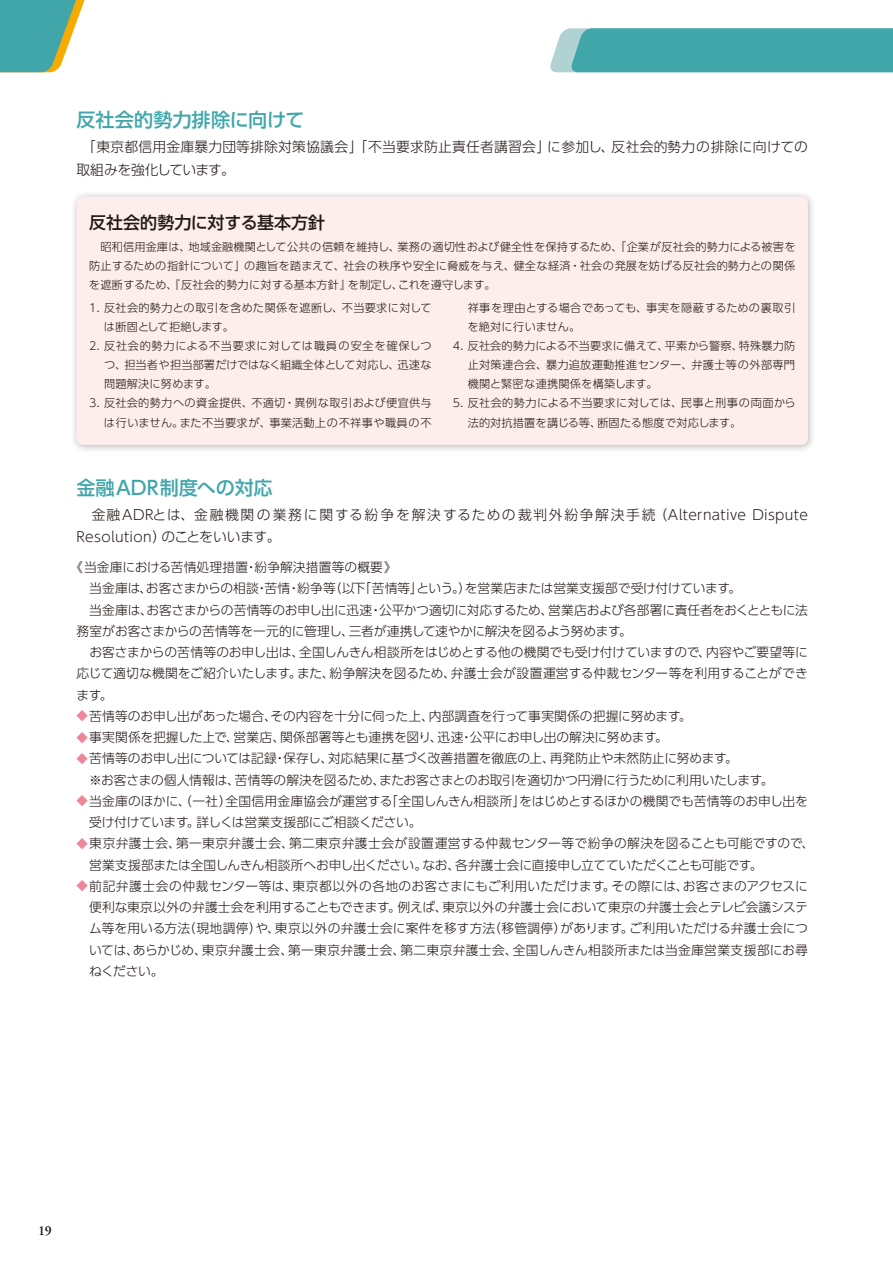
<style>
.page{position:relative;width:893px;height:1263px;background:#fff}
.page>*{position:absolute;margin:0;border:0;box-sizing:border-box;transform-origin:0 0}
.t1{font:500 19.2px "UD Shin Go Pro";color:#41a6a9}
.t2{font:500 16.95px "UD Shin Go Pro";color:#221815}
.t3{font:300 13.8px/22.4px "UD Shin Go Pro";letter-spacing:.025em;color:#221815}
.t4{font:600 13.8px "Adobe Garamond Pro";color:#221815}
.t5{font:300 12.75px/21.3px "UD Shin Go Pro";letter-spacing:-.01em;color:#221815}
.t6{font:300 11.1px/19.2px "UD Shin Go Pro";letter-spacing:.02em;color:#221815;text-align:justify}
.s1{font-size:11.55px;color:#ee869a}
</style>
<div class="page">
<svg style="left:550px;top:28px;width:343px;height:44px;background:#4caaad"></svg>
<svg style="left:0;top:0;width:85px;height:72px"></svg>
<div style="left:70px;top:190px;width:746px;height:263px;background:#221815;opacity:.3"></div>
<div style="left:77px;top:197px;width:731px;height:248px;background:#fdeeed;border-radius:6px"></div>
<h1 class="t1" style="left:77px;top:105px;width:230px">反社会的勢力排除に向けて</h1>
<p class="t3" style="left:76px;top:136px;width:733px">　「東京都信用金庫暴力団等排除対策協議会」「不当要求防止責任者講習会」に参加し、反社会的勢力の排除に向けての取組みを強化しています。</p>
<h2 class="t2" style="left:89px;top:208px;width:237px">反社会的勢力に対する基本方針</h2>
<p class="t6" style="left:89px;top:237px;width:708px">　昭和信用金庫は、地域金融機関として公共の信頼を維持し、業務の適切性および健全性を保持するため、「企業が反社会的勢力による被害を防止するための指針について」の趣旨を踏まえて、社会の秩序や安全に脅威を与え、健全な経済・社会の発展を妨げる反社会的勢力との関係を遮断するため、『反社会的勢力に対する基本方針』を制定し、これを遵守します。</p>
<p class="t6" style="left:104px;top:297px;width:329px;text-indent:-15px">1. 反社会的勢力との取引を含めた関係を遮断し、不当要求に対しては断固として拒絶します。</p>
<p class="t6" style="left:104px;top:336px;width:329px;text-indent:-15px">2. 反社会的勢力による不当要求に対しては職員の安全を確保しつつ、担当者や担当部署だけではなく組織全体として対応し、迅速な問題解決に努めます。</p>
<p class="t6" style="left:89px;top:393px;width:344px;text-align:right">3. 反社会的勢力への資金提供、不適切・異例な取引および便宜供与は行いません。また不当要求が、事業活動上の不祥事や職員の不</p>
<p class="t6" style="left:467px;top:297px;width:329px">祥事を理由とする場合であっても、事実を隠蔽するための裏取引を絶対に行いません。</p>
<p class="t6" style="left:468px;top:336px;width:329px;text-indent:-15px">4. 反社会的勢力による不当要求に備えて、平素から警察、特殊暴力防止対策連合会、暴力追放運動推進センター、弁護士等の外部専門機関と緊密な連携関係を構築します。</p>
<p class="t6" style="left:468px;top:393px;width:329px;text-indent:-15px">5. 反社会的勢力による不当要求に対しては、民事と刑事の両面から法的対抗措置を講じる等、断固たる態度で対応します。</p>
<h1 class="t1" style="left:77px;top:472px;width:198px">金融ADR制度への対応</h1>
<p class="t3" style="left:76px;top:503px;width:733px;text-indent:15px">金融ADRとは、金融機関の業務に関する紛争を解決するための裁判外紛争解決手続（Alternative Dispute<br>Resolution）のことをいいます。</p>
<p class="t5" style="left:77px;top:556px;width:733px;text-indent:-6px">《当金庫における苦情処理措置・紛争解決措置等の概要》<br>　当金庫は、お客さまからの相談・苦情・紛争等（以下「苦情等」という。）を営業店または営業支援部で受け付けています。<br>　当金庫は、お客さまからの苦情等のお申し出に迅速・公平かつ適切に対応するため、営業店および各部署に責任者をおくとともに法務室がお客さまからの苦情等を一元的に管理し、三者が連携して速やかに解決を図るよう努めます。<br>　お客さまからの苦情等のお申し出は、全国しんきん相談所をはじめとする他の機関でも受け付けていますので、内容やご要望等に応じて適切な機関をご紹介いたします。また、紛争解決を図るため、弁護士会が設置運営する仲裁センター等を利用することができます。</p>
<p class="t5" style="left:77px;top:705px;width:617px"><span class="s1">◆</span>苦情等のお申し出があった場合、その内容を十分に伺った上、内部調査を行って事実関係の把握に努めます。</p>
<p class="t5" style="left:77px;top:726px;width:593px"><span class="s1">◆</span> 事実関係を把握した上で、営業店、関係部署等とも連携を図り、迅速・公平にお申し出の解決に努めます。</p>
<p class="t5" style="left:77px;top:747px;width:698px"><span class="s1">◆</span> 苦情等のお申し出については記録・保存し、対応結果に基づく改善措置を徹底の上、再発防止や未然防止に努めます。<br>　※お客さまの個人情報は、苦情等の解決を図るため、またお客さまとのお取引を適切かつ円滑に行うために利用いたします。</p>
<p class="t5" style="left:89px;top:790px;width:720px;text-indent:-13px"><span class="s1">◆</span> 当金庫のほかに、（一社）全国信用金庫協会が運営する「全国しんきん相談所」をはじめとするほかの機関でも苦情等のお申し出を受け付けています。詳しくは営業支援部にご相談ください。</p>
<p class="t5" style="left:89px;top:832px;width:726px;text-indent:-13px"><span class="s1">◆</span> 東京弁護士会、第一東京弁護士会、第二東京弁護士会が設置運営する仲裁センター等で紛争の解決を図ることも可能ですので、営業支援部または全国しんきん相談所へお申し出ください。なお、各弁護士会に直接申し立てていただくことも可能です。</p>
<p class="t5" style="left:89px;top:875px;width:720px;text-align:justify;text-indent:-13px"><span class="s1">◆</span> 前記弁護士会の仲裁センター等は、東京都以外の各地のお客さまにもご利用いただけます。その際には、お客さまのアクセスに便利な東京以外の弁護士会を利用することもできます。例えば、東京以外の弁護士会において東京の弁護士会とテレビ会議システム等を用いる方法（現地調停）や、東京以外の弁護士会に案件を移す方法（移管調停）があります。ご利用いただける弁護士会については、あらかじめ、東京弁護士会、第一東京弁護士会、第二東京弁護士会、全国しんきん相談所または当金庫営業支援部にお尋ねください。</p>
<p class="t4" style="left:38px;top:1223px;width:15px">19</p>
</div>
